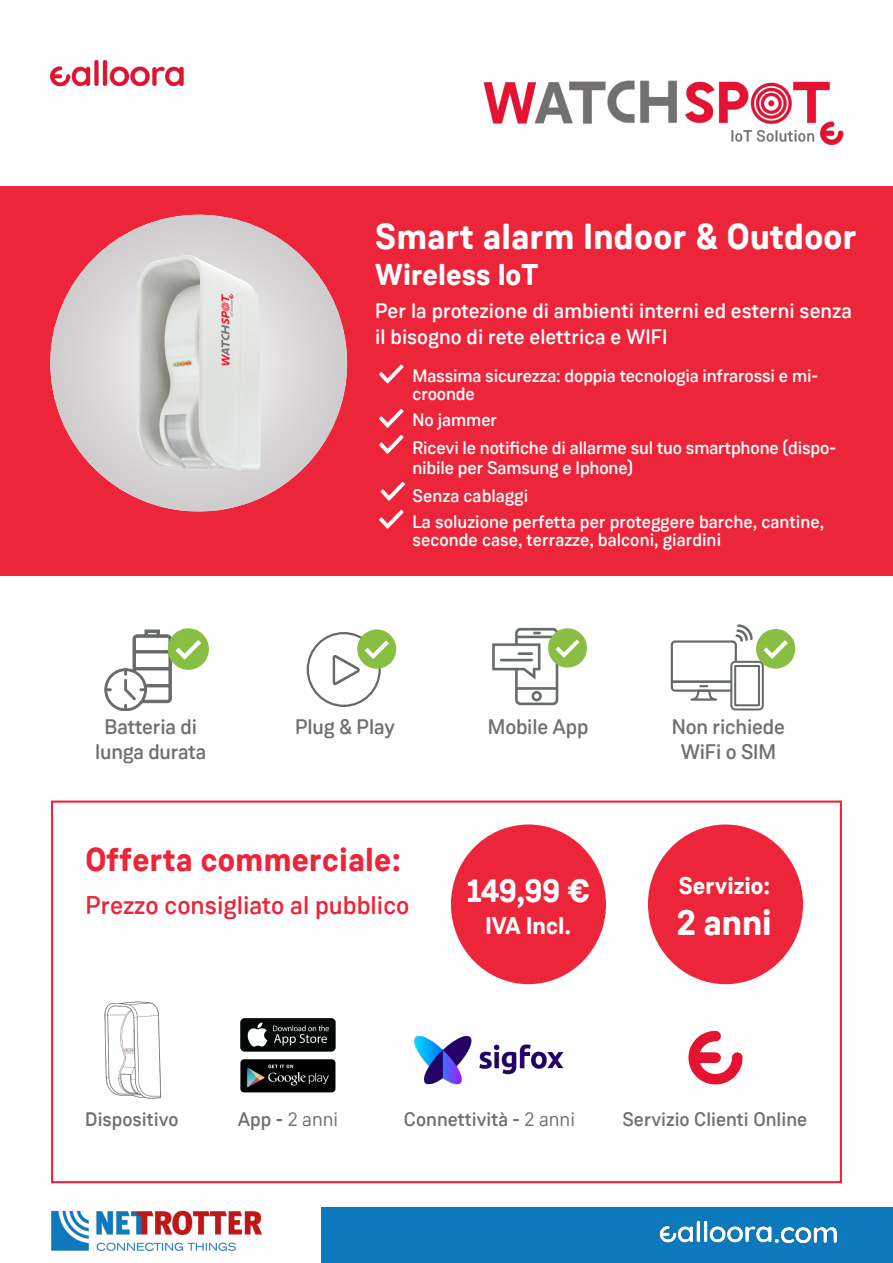
<style>
.page{position:relative;width:893px;height:1263px;background:#fff}
.page>*{position:absolute;margin:0;border:0;box-sizing:border-box;transform-origin:0 0}
.t1{font:700 36px "Weissenhof Grotesk";letter-spacing:.01em;color:#fff}
.t2{font:700 33px "Weissenhof Grotesk";letter-spacing:.01em;color:#ed253a}
.t3{font:700 33px "Weissenhof Grotesk";color:#fff}
.t4{font:700 30px "Weissenhof Grotesk";color:#fff}
.t5{font:500 25.5px "Weissenhof Grotesk";color:#ed253a}
.t6{font:700 24px "Weissenhof Grotesk";color:#fff}
.t7{font:500 21px/25.2px "Weissenhof Grotesk";color:#fff}
.t8{font:500 21px/25.2px "Weissenhof Grotesk";letter-spacing:-.01em;color:#707070;text-align:center}
.t9{font:500 19.5px "Weissenhof Grotesk";color:#707070}
.t10{font:19.5px "Weissenhof Grotesk";color:#707070}
.t11{font:500 18px/27.3px "Weissenhof Grotesk";letter-spacing:-.01em;color:#fff}
.s1{font-weight:500}
.s2{font-weight:400}
</style>
<div class="page">
<div style="left:51px;top:800px;width:791px;height:383px;border:2px solid #ed253a"></div>
<div style="left:321px;top:1208px;width:572px;height:55px;background:#0c79bd"></div>
<div style="left:1px;top:187px;width:892px;height:389px;background:#ed253a"></div>
<img style="left:50px;top:215px;width:297px;height:296px;border-radius:145px">
<div style="left:451px;top:824px;width:155px;height:160px;background:#ed253a;border-radius:50%"></div>
<div style="left:648px;top:824px;width:155px;height:160px;background:#ed253a;border-radius:50%"></div>
<svg style="left:379px;top:365px;width:25px;height:18px"></svg>
<svg style="left:379px;top:409px;width:25px;height:19px"></svg>
<svg style="left:379px;top:435px;width:25px;height:19px"></svg>
<svg style="left:381px;top:482px;width:24px;height:19px"></svg>
<svg style="left:379px;top:510px;width:25px;height:19px"></svg>
<img style="left:104px;top:1001px;width:58px;height:98px">
<svg style="left:105px;top:628px;width:104px;height:83px"></svg>
<svg style="left:306px;top:629px;width:90px;height:78px"></svg>
<svg style="left:731px;top:662px;width:32px;height:47px"></svg>
<div style="left:730px;top:661px;width:34px;height:49px;border:2px solid #666a6b;border-radius:4px"></div>
<div style="left:735px;top:666px;width:24px;height:39px;background:#fff"></div>
<div style="left:734px;top:665px;width:26px;height:41px;border:2px solid #666a6b"></div>
<svg style="left:671px;top:624px;width:124px;height:77px"></svg>
<img style="left:414px;top:1036px;width:150px;height:49px">
<img style="left:645px;top:1207px;width:196px;height:37px">
<img style="left:51px;top:59px;width:133px;height:28px">
<img style="left:51px;top:1210px;width:211px;height:41px">
<img style="left:240px;top:1018px;width:96px;height:75px">
<img style="left:688px;top:1030px;width:55px;height:55px">
<img style="left:492px;top:627px;width:95px;height:79px">
<img style="left:483px;top:80px;width:361px;height:65px">
<h1 class="t1" style="left:375px;top:213px;width:483px">Smart alarm Indoor &amp; Outdoor</h1>
<h3 class="t4" style="left:375px;top:255px;width:164px">Wireless IoT</h3>
<p class="t7" style="left:375px;top:299px;width:478px">Per la protezione di ambienti interni ed esterni senza il bisogno di rete elettrica e WIFI</p>
<p class="t11" style="left:412px;top:367px;width:407px;line-height:18px">Massima sicurezza: doppia tecnologia infrarossi e mi&shy;croonde</p>
<p class="t11" style="left:412px;top:406px;width:425px;line-height:28px">No jammer<br>Ricevi le notifiche di allarme sul tuo smartphone (dispo-</p>
<p class="t11" style="left:412px;top:454px;width:413px">nibile per Samsung e Iphone)<br>Senza cablaggi<br>La soluzione perfetta per proteggere barche, cantine,</p>
<p class="t11" style="left:412px;top:526px;width:310px">seconde case, terrazze, balconi, giardini</p>
<p class="t8" style="left:95px;top:714px;width:113px">Batteria di lunga durata</p>
<p class="t8" style="left:295px;top:714px;width:101px">Plug &amp; Play</p>
<p class="t8" style="left:488px;top:714px;width:102px">Mobile App</p>
<p class="t8" style="left:672px;top:714px;width:115px">Non richiede<br>WiFi o SIM</p>
<h2 class="t2" style="left:86px;top:839px;width:317px">Offerta commerciale:</h2>
<h3 class="t5" style="left:86px;top:889px;width:325px">Prezzo consigliato al pubblico</h3>
<h2 class="t3" style="left:467px;top:870px;width:124px">149,99 €</h2>
<h3 class="t6" style="left:486px;top:910px;width:87px">IVA Incl.</h3>
<h3 class="t6" style="left:679px;top:871px;width:93px">Servizio:</h3>
<h1 class="t1" style="left:677px;top:899px;width:96px">2 anni</h1>
<p class="t9" style="left:85px;top:1108px;width:95px">Dispositivo</p>
<p class="t10" style="left:238px;top:1108px;width:102px"><span class="s1">App -</span> 2 anni</p>
<p class="t9" style="left:404px;top:1108px;width:173px">Connettività - <span class="s2">2 anni</span></p>
<p class="t9" style="left:622px;top:1108px;width:186px">Servizio Clienti Online</p>
</div>
